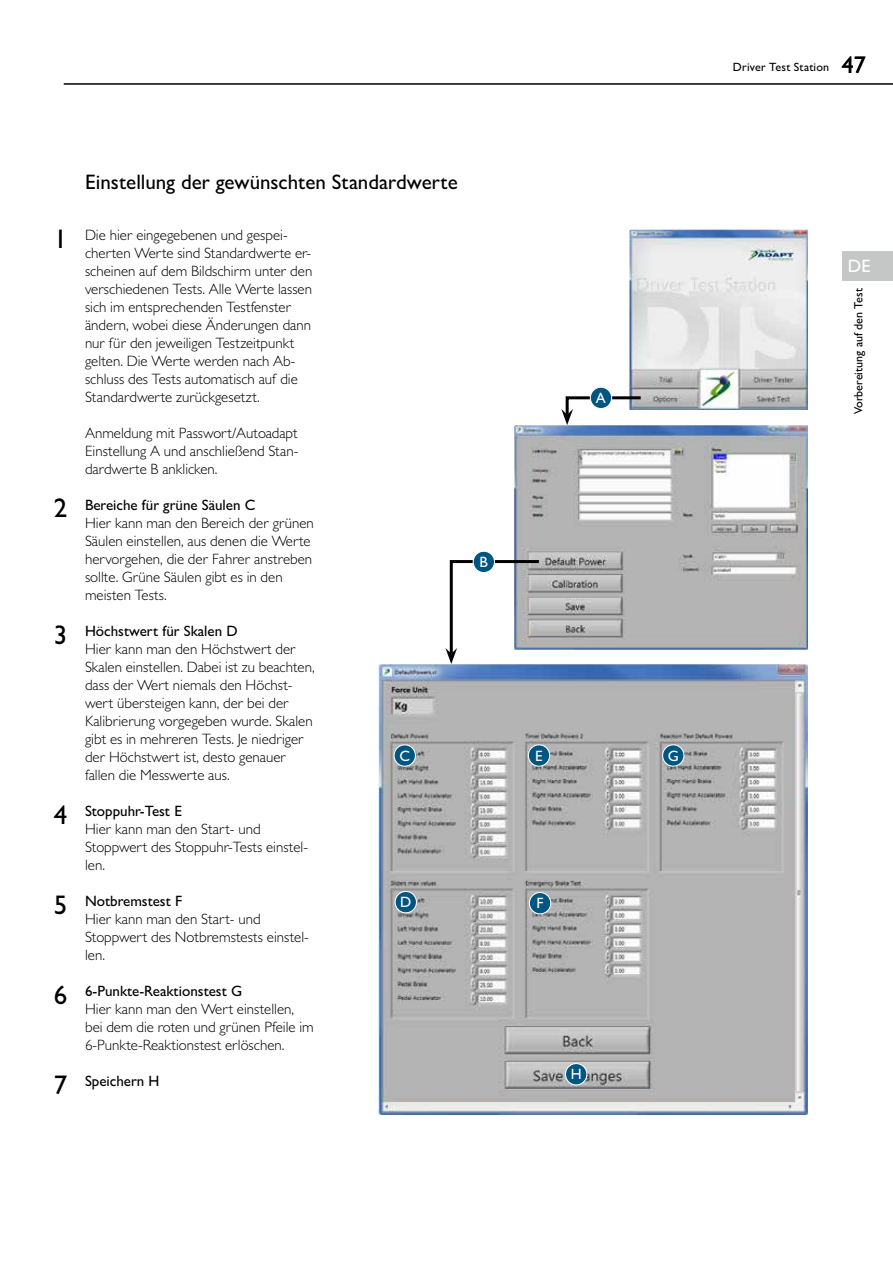
<style>
.page{position:relative;width:893px;height:1263px;background:#fff}
.page>*{position:absolute;margin:0;border:0;box-sizing:border-box;transform-origin:0 0}
.t1{font:500 27px "Gill Sans MT Pro";color:#000}
.t2{font:500 21px "Gill Sans MT Pro";color:#000}
.t3{font:500 18px "Gill Sans MT Pro";color:#fff}
.t4{font:300 15px/18px "Gill Sans MT Pro";color:#000}
.t5{font:500 15px "Gill Sans MT Pro";color:#000}
.t6{font:500 15px "Gill Sans MT Pro";color:#fff}
.t7{font:500 12px "Gill Sans MT Pro";color:#000}
.s1{font-size:24px}
</style>
<div class="page">
<hr style="left:64px;top:84px;width:829px;height:1px;background:#000">
<div style="left:842px;top:251px;width:51px;height:30px;background:#c5c6c6"></div>
<img style="left:630px;top:230px;width:178px;height:180px">
<img style="left:514px;top:425px;width:294px;height:224px">
<img style="left:379px;top:664px;width:429px;height:451px">
<svg style="left:561px;top:395px;width:83px;height:30px"></svg>
<svg style="left:445px;top:558px;width:97px;height:106px"></svg>
<div style="left:590px;top:387px;width:22px;height:21px;background:#005681;border-radius:50%"></div>
<div style="left:590px;top:387px;width:22px;height:22px;border:1px solid #fff;border-radius:50%"></div>
<div style="left:473px;top:551px;width:21px;height:21px;background:#005681;border-radius:50%"></div>
<div style="left:473px;top:551px;width:22px;height:22px;border:1px solid #fff;border-radius:50%"></div>
<div style="left:394px;top:745px;width:21px;height:21px;background:#005681;border-radius:50%"></div>
<div style="left:394px;top:744px;width:22px;height:23px;border:1px solid #fff;border-radius:50%"></div>
<div style="left:395px;top:891px;width:21px;height:22px;background:#005681;border-radius:50%"></div>
<div style="left:395px;top:891px;width:22px;height:22px;border:1px solid #fff;border-radius:50%"></div>
<div style="left:528px;top:745px;width:22px;height:21px;background:#005681;border-radius:50%"></div>
<div style="left:528px;top:744px;width:22px;height:23px;border:1px solid #fff;border-radius:50%"></div>
<div style="left:529px;top:892px;width:22px;height:22px;background:#005681;border-radius:50%"></div>
<div style="left:529px;top:892px;width:22px;height:22px;border:1px solid #fff;border-radius:50%"></div>
<div style="left:663px;top:745px;width:21px;height:21px;background:#005681;border-radius:50%"></div>
<div style="left:662px;top:744px;width:22px;height:23px;border:1px solid #fff;border-radius:50%"></div>
<div style="left:565px;top:1063px;width:22px;height:22px;background:#005681;border-radius:50%"></div>
<div style="left:565px;top:1063px;width:22px;height:22px;border:1px solid #fff;border-radius:50%"></div>
<h1 class="t1" style="left:54px;top:223px;width:15px">1</h1>
<h1 class="t1" style="left:54px;top:492px;width:15px">2</h1>
<h1 class="t1" style="left:54px;top:618px;width:15px">3</h1>
<h1 class="t1" style="left:54px;top:799px;width:15px">4</h1>
<h1 class="t1" style="left:54px;top:889px;width:15px">5</h1>
<h1 class="t1" style="left:54px;top:979px;width:15px">6</h1>
<h1 class="t1" style="left:54px;top:1068px;width:15px">7</h1>
<h2 class="t2" style="left:85px;top:169px;width:374px">Einstellung der gewünschten Standardwerte</h2>
<p class="t4" style="left:85px;top:226px;width:229px">Die hier eingegebenen und gespei&shy;cherten Werte sind Standardwerte er&shy;scheinen auf dem Bildschirm unter den verschiedenen Tests. Alle Werte lassen sich im entsprechenden Testfenster ändern, wobei diese Änderungen dann nur für den jeweiligen Testzeitpunkt gelten. Die Werte werden nach Ab&shy;schluss des Tests automatisch auf die Standardwerte zurückgesetzt.</p>
<p class="t4" style="left:85px;top:424px;width:215px;text-align:justify">Anmeldung mit Passwort/Autoadapt Einstellung A und anschließend Stan&shy;dardwerte B anklicken.</p>
<p class="t5" style="left:85px;top:496px;width:172px">Bereiche für grüne Säulen C</p>
<p class="t4" style="left:85px;top:514px;width:230px">Hier kann man den Bereich der grünen<br>Säulen einstellen, aus denen die Werte hervorgehen, die der Fahrer anstreben sollte. Grüne Säulen gibt es in den meisten Tests.</p>
<p class="t5" style="left:85px;top:622px;width:154px">Höchstwert für Skalen D</p>
<p class="t4" style="left:85px;top:640px;width:231px">Hier kann man den Höchstwert der Skalen einstellen. Dabei ist zu beachten, dass der Wert niemals den Höchst&shy;wert übersteigen kann, der bei der Kalibrierung vorgegeben wurde. Skalen gibt es in mehreren Tests. Je niedriger der Höchstwert ist, desto genauer fallen die Messwerte aus.</p>
<p class="t5" style="left:85px;top:802px;width:99px">Stoppuhr-Test E</p>
<p class="t4" style="left:85px;top:820px;width:225px">Hier kann man den Start- und<br>Stoppwert des Stoppuhr-Tests einstel&shy;len.</p>
<p class="t5" style="left:85px;top:892px;width:99px">Notbremstest F</p>
<p class="t4" style="left:85px;top:910px;width:225px">Hier kann man den Start- und<br>Stoppwert des Notbremstests einstel&shy;len.</p>
<p class="t5" style="left:85px;top:982px;width:159px">6-Punkte-Reaktionstest G</p>
<p class="t4" style="left:85px;top:1000px;width:230px">Hier kann man den Wert einstellen, bei dem die roten und grünen Pfeile im<br>6-Punkte-Reaktionstest erlöschen.</p>
<p class="t5" style="left:85px;top:1072px;width:76px">Speichern H</p>
<p class="t6" style="left:399px;top:747px;width:12px">C</p>
<p class="t6" style="left:400px;top:893px;width:13px">D</p>
<p class="t6" style="left:480px;top:553px;width:10px">B</p>
<p class="t6" style="left:596px;top:389px;width:12px">A</p>
<p class="t6" style="left:535px;top:747px;width:9px">E</p>
<p class="t6" style="left:537px;top:894px;width:9px">F</p>
<p class="t6" style="left:571px;top:1065px;width:12px">H</p>
<p class="t7" style="left:733px;top:60px;width:135px">Driver Test Station <span class="s1">47</span></p>
<p class="t3" style="left:848px;top:255px;width:24px">DE</p>
<p class="t7" style="left:851px;top:414px;width:127px;rotate:-90deg">Vorbereitung auf den Test</p>
<p class="t6" style="left:668px;top:747px;width:13px">G</p>
</div>
